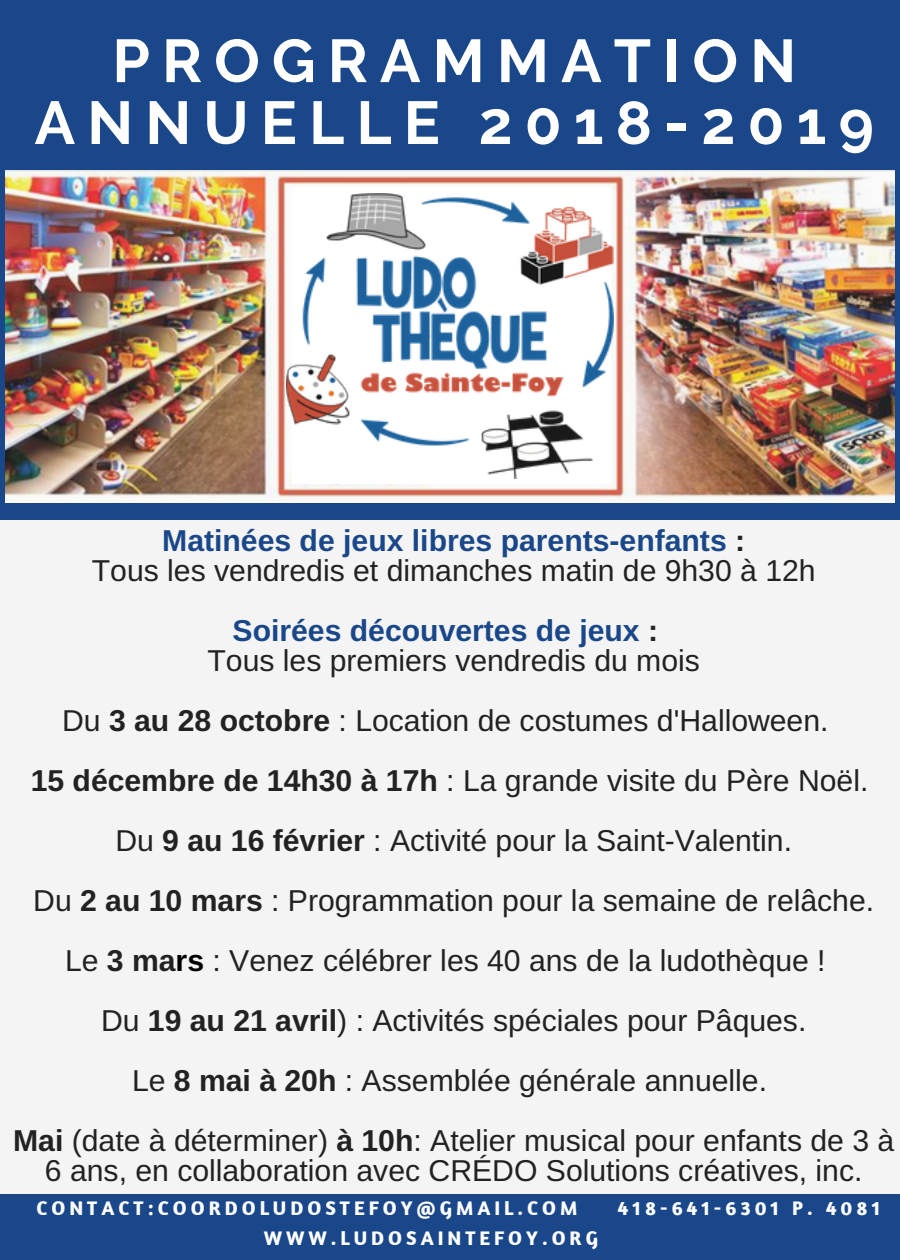
<style>
.page{position:relative;width:900px;height:1260px;background:#f3f4f3}
.page>*{position:absolute;margin:0;border:0;box-sizing:border-box;transform-origin:0 0}
.t1{font:700 60.5px/62px "Raleway";letter-spacing:.2em;color:#fff;text-align:center}
.t2{font:30.25px/60px "Arimo";color:#222;text-align:center}
.t3{font:700 20px "Amaranth";letter-spacing:.2em;color:#fff}
.s1{font-weight:700;color:#1a4789}
.s2{font-weight:700}
.s3{font-weight:700;color:#000}
</style>
<div class="page">
<div style="left:0;top:0;width:900px;height:519px;background:#1a4789"></div>
<img style="left:6px;top:171px;width:888px;height:331px">
<div style="left:0;top:1194px;width:900px;height:66px;background:#1a4789"></div>
<div style="left:293px;top:188px;width:318px;height:296px;background:#fff"></div>
<img style="left:287px;top:193px;width:326px;height:285px">
<h1 class="t1" style="left:35px;top:30px;width:841px">PROGRAMMATION<br>ANNUELLE 2018-2019</h1>
<p class="t2" style="left:92px;top:526px;width:725px;line-height:30px"><span class="s1">Matinées de jeux libres parents-enfants</span> <span class="s2">:<br></span>Tous les vendredis et dimanches matin de 9h30 à 12h</p>
<p class="t2" style="left:208px;top:616px;width:494px;line-height:30px"><span class="s1">Soirées découvertes de jeux</span> <span class="s2">:<br></span>Tous les premiers vendredis du mois</p>
<p class="t2" style="left:13px;top:691px;width:883px">Du <span class="s2">3 au 28 octobre</span> : Location de costumes d'Halloween.<br><span class="s2">15 décembre de 14h30 à 17h</span> : La grande visite du Père Noël.<br>Du <span class="s2">9 au 16 février</span> : Activité pour la Saint-Valentin.<br>Du <span class="s2">2 au 10 mars</span> : Programmation pour la semaine de relâche.<br>Le <span class="s2">3 ma</span><span class="s3">rs</span> : Venez célébrer les 40 ans de la ludothèque !<br>Du <span class="s2">19 au 21 avril</span>) : Activités spéciales pour Pâques.<br>Le <span class="s2">8 mai à 20h</span> : Assemblée générale annuelle.<br><span class="s2">Mai</span> (date à déterminer) <span class="s2">à 10h</span>: Atelier musical pour enfants de 3 à</p>
<p class="t2" style="left:45px;top:1141px;width:819px">6 ans, en collaboration avec CRÉDO Solutions créatives, inc.</p>
<p class="t3" style="left:36px;top:1196px;width:543px">CONTACT:COORDOLUDOSTEFOY@GMAIL.COM</p>
<p class="t3" style="left:618px;top:1196px;width:264px">418-641-6301 P. 4081</p>
<p class="t3" style="left:264px;top:1226px;width:336px">WWW.LUDOSAINTEFOY.ORG</p>
</div>
